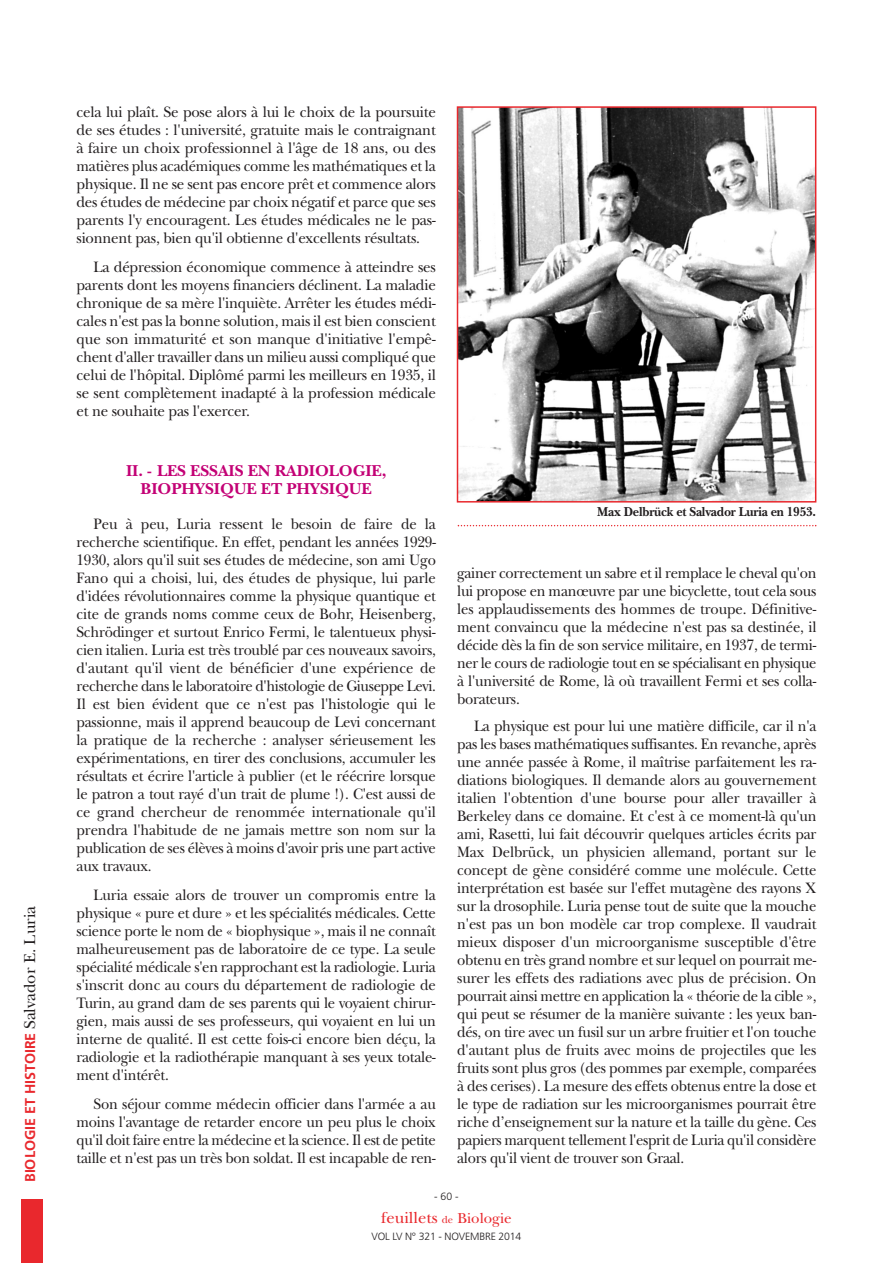
<style>
.page{position:relative;width:893px;height:1263px;background:#fff}
.page>*{position:absolute;margin:0;border:0;box-sizing:border-box;transform-origin:0 0}
.t1{font:16.5px/18px "New Baskerville Bold SC";letter-spacing:-.005em;color:#c30175;text-align:center}
.t2{font:16.5px "New Baskerville";color:#e9282d}
.t3{font:15.75px/18px "New Baskerville";letter-spacing:-.015em;color:#231f20;text-align:justify;scale:.93 1}
.t4{font:15.75px/18px "New Baskerville";letter-spacing:-.015em;color:#231f20;text-align:justify;scale:.95 1}
.t5{font:700 14.25px "Frutiger";color:#e9282d}
.t6{font:700 13.5px "New Baskerville";letter-spacing:-.015em;color:#231f20;scale:.94 1}
.t7{font:300 10.5px "Frutiger";letter-spacing:-.015em;color:#231f20}
.s1{font-family:"New Baskerville";font-weight:400;font-size:16.5px;color:#231f20}
.s2{font-size:10.5px}
.s3{font-size:15px}
</style>
<div class="page">
<img style="left:460px;top:109px;width:353px;height:390px">
<div style="left:457px;top:106px;width:359px;height:396px;border:2px solid #e9282d"></div>
<svg style="left:458px;top:525px;width:358px;height:1px"></svg>
<div style="left:21px;top:1199px;width:22px;height:64px;background:#e9282d"></div>
<p class="t5" style="left:25px;top:1182px;width:278px;rotate:-90deg">BIOLOGIE ET HISTOIRE <span class="s1">Salvador E. Luria</span></p>
<p class="t4" style="left:77px;top:105px;width:380px">cela lui plaît. Se pose alors à lui le choix de la poursuite de ses études : l'université, gratuite mais le contraignant à faire un choix professionnel à l'âge de 18 ans, ou des matières plus académiques comme les mathématiques et la physique. Il ne se sent pas encore prêt et commence alors des études de médecine par choix négatif et parce que ses parents l'y encouragent. Les études médicales ne le pas&shy;sionnent pas, bien qu'il obtienne d'excellents résultats.</p>
<p class="t4" style="left:77px;top:259px;width:380px;text-indent:17px">La dépression économique commence à atteindre ses parents dont les moyens financiers déclinent. La maladie chronique de sa mère l'inquiète. Arrêter les études médi&shy;cales n'est pas la bonne solution, mais il est bien conscient que son immaturité et son manque d'initiative l'empê&shy;chent d'aller travailler dans un milieu aussi compliqué que celui de l'hôpital. Diplômé parmi les meilleurs en 1935, il se sent complètement inadapté à la profession médicale et ne souhaite pas l'exercer.</p>
<p class="t1" style="left:126px;top:464px;width:262px">II. - LES ESSAIS EN RADIOLOGIE,<br>BIOPHYSIQUE ET PHYSIQUE</p>
<p class="t3" style="left:77px;top:517px;width:388px;text-indent:17px">Peu à peu, Luria ressent le besoin de faire de la recherche scientifique. En effet, pendant les années 1929- 1930, alors qu'il suit ses études de médecine, son ami Ugo Fano qui a choisi, lui, des études de physique, lui parle d'idées révolutionnaires comme la physique quantique et cite de grands noms comme ceux de Bohr, Heisenberg, Schrödinger et surtout Enrico Fermi, le talentueux physi&shy;cien italien. Luria est très troublé par ces nouveaux savoirs, d'autant qu'il vient de bénéficier d'une expérience de recherche dans le laboratoire d'histologie de Giuseppe Levi.<br>Il est bien évident que ce n'est pas l'histologie qui le passionne, mais il apprend beaucoup de Levi concernant la pratique de la recherche : analyser sérieusement les expérimentations, en tirer des conclusions, accumuler les résultats et écrire l'article à publier (et le réécrire lorsque le patron a tout rayé d'un trait de plume !). C'est aussi de ce grand chercheur de renommée internationale qu'il prendra l'habitude de ne jamais mettre son nom sur la publication de ses élèves à moins d'avoir pris une part active aux travaux.</p>
<p class="t3" style="left:77px;top:887px;width:388px;text-indent:17px">Luria essaie alors de trouver un compromis entre la physique « pure et dure » et les spécialités médicales. Cette science porte le nom de « biophysique », mais il ne connaît malheureusement pas de laboratoire de ce type. La seule spécialité médicale s'en rapprochant est la radiologie. Luria s'inscrit donc au cours du département de radiologie de Turin, au grand dam de ses parents qui le voyaient chirur&shy;gien, mais aussi de ses professeurs, qui voyaient en lui un interne de qualité. Il est cette fois-ci encore bien déçu, la radiologie et la radiothérapie manquant à ses yeux totale&shy;ment d'intérêt.</p>
<p class="t3" style="left:77px;top:1096px;width:388px;text-indent:17px">Son séjour comme médecin officier dans l'armée a au moins l'avantage de retarder encore un peu plus le choix qu'il doit faire entre la médecine et la science. Il est de petite taille et n'est pas un très bon soldat. Il est incapable de ren-</p>
<p class="t6" style="left:597px;top:507px;width:234px">Max Delbrück et Salvador Luria en 1953.</p>
<p class="t3" style="left:457px;top:566px;width:388px">gainer correctement un sabre et il remplace le cheval qu'on lui propose en manœuvre par une bicyclette, tout cela sous les applaudissements des hommes de troupe. Définitive&shy;ment convaincu que la médecine n'est pas sa destinée, il décide dès la fin de son service militaire, en 1937, de termi&shy;ner le cours de radiologie tout en se spécialisant en physique à l'université de Rome, là où travaillent Fermi et ses colla&shy;borateurs.</p>
<p class="t3" style="left:457px;top:718px;width:388px;text-indent:17px">La physique est pour lui une matière difficile, car il n'a pas les bases mathématiques suffisantes. En revanche, après une année passée à Rome, il maîtrise parfaitement les ra&shy;diations biologiques. Il demande alors au gouvernement italien l'obtention d'une bourse pour aller travailler à Berkeley dans ce domaine. Et c'est à ce moment-là qu'un ami, Rasetti, lui fait découvrir quelques articles écrits par Max Delbrück, un physicien allemand, portant sur le concept de gène considéré comme une molécule. Cette interprétation est basée sur l'effet mutagène des rayons X sur la drosophile. Luria pense tout de suite que la mouche n'est pas un bon modèle car trop complexe. Il vaudrait mieux disposer d'un microorganisme susceptible d'être obtenu en très grand nombre et sur lequel on pourrait me&shy;surer les effets des radiations avec plus de précision. On pourrait ainsi mettre en application la « théorie de la cible », qui peut se résumer de la manière suivante : les yeux ban&shy;dés, on tire avec un fusil sur un arbre fruitier et l'on touche d'autant plus de fruits avec moins de projectiles que les fruits sont plus gros (des pommes par exemple, comparées à des cerises). La mesure des effets obtenus entre la dose et le type de radiation sur les microorganismes pourrait être riche d’enseignement sur la nature et la taille du gène. Ces papiers marquent tellement l'esprit de Luria qu'il considère alors qu'il vient de trouver son Graal.</p>
<p class="t7" style="left:434px;top:1192px;width:26px">- 60 -</p>
<p class="t2" style="left:381px;top:1212px;width:132px">feuillets <span class="s2">de</span> <span class="s3">Biologie</span></p>
<p class="t7" style="left:372px;top:1232px;width:151px">VOL LV N° 321 - NOVEMBRE 2014</p>
</div>
